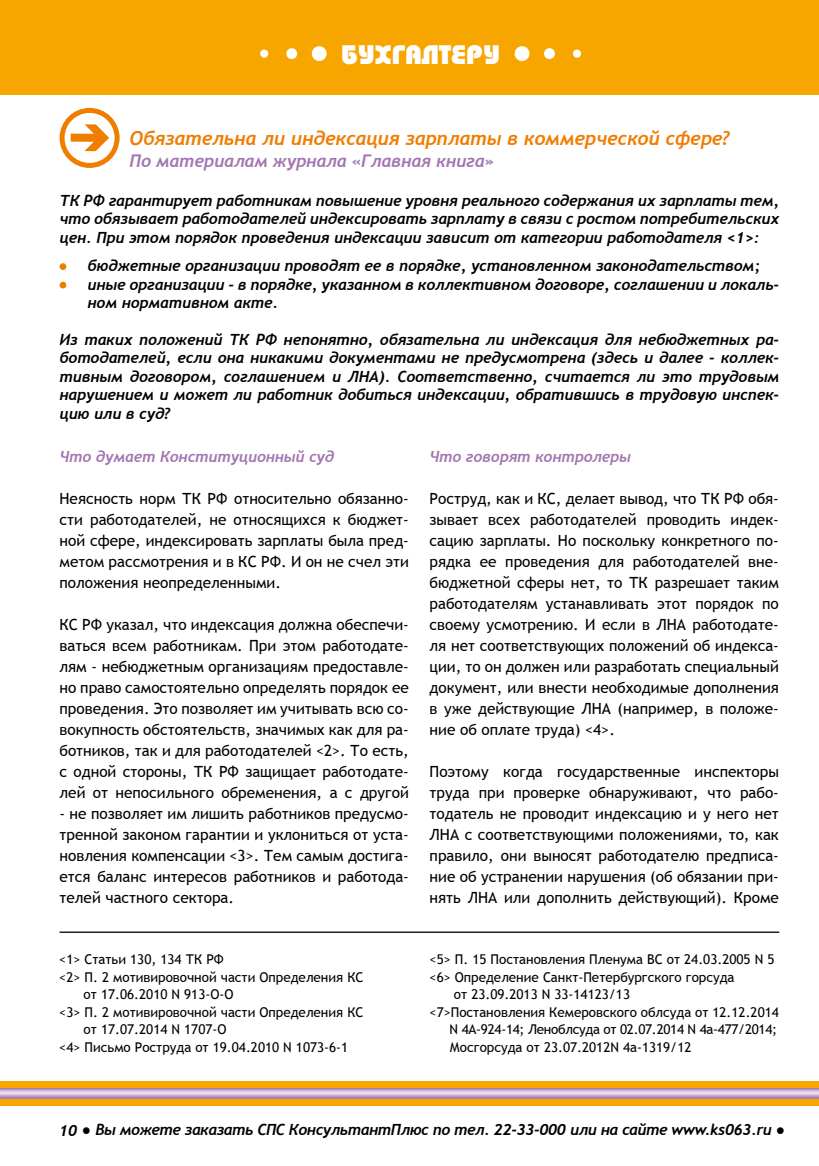
<style>
.page{position:relative;width:819px;height:1166px;background:#fff}
.page>*{position:absolute;margin:0;border:0;box-sizing:border-box;transform-origin:0 0}
.t1{font:800 26.78px "Bauhaus C";color:#fff}
.t2{font:italic 700 19.25px "Trebuchet";color:#ef7d00}
.t3{font:italic 700 17.5px "Trebuchet";color:#a276b2}
.t4{font:15.4px/21px "Trebuchet MS";color:#000;text-align:justify}
.t5{font:italic 700 15.4px/18.6px "Trebuchet";color:#000;text-align:justify}
.t6{font:italic 700 15.4px "Trebuchet";letter-spacing:-.02em;color:#000}
.t7{font:italic 700 15.4px "Trebuchet";color:#a276b2}
.t8{font:13.47px "Trebuchet MS";color:#000}
.t9{font:13.47px "Trebuchet MS";letter-spacing:-.02em;color:#000}
</style>
<div class="page">
<div style="left:0;top:1081px;width:819px;height:7px;background:#f7a600"></div>
<svg style="left:0;top:1088px;width:818px;height:10px;background:#caaed2"></svg>
<div style="left:0;top:1099px;width:819px;height:6px;background:#f7a600"></div>
<div style="left:0;top:0;width:819px;height:94px;background:#f7a600"></div>
<svg style="left:312px;top:46px;width:14px;height:15px"></svg>
<svg style="left:286px;top:48px;width:11px;height:11px"></svg>
<svg style="left:260px;top:50px;width:8px;height:8px"></svg>
<svg style="left:514px;top:46px;width:15px;height:15px"></svg>
<svg style="left:544px;top:48px;width:11px;height:11px"></svg>
<svg style="left:573px;top:50px;width:8px;height:8px"></svg>
<svg style="left:60px;top:108px;width:60px;height:60px"></svg>
<svg style="left:60px;top:263px;width:6px;height:7px"></svg>
<svg style="left:60px;top:282px;width:6px;height:6px"></svg>
<hr style="left:60px;top:931px;width:719px;height:2px;background:#000">
<h1 class="t1" style="left:341px;top:39px;width:160px">БУХГАЛТЕРУ</h1>
<p class="t2" style="left:129px;top:126px;width:602px">Обязательна ли индексация зарплаты в коммерческой сфере?</p>
<p class="t3" style="left:129px;top:150px;width:366px">По материалам журнала «Главная книга»</p>
<p class="t5" style="left:60px;top:191px;width:721px">ТК РФ гарантирует работникам повышение уровня реального содержания их зарплаты тем, что обязывает работодателей индексировать зарплату в связи с ростом потребительских цен. При этом порядок проведения индексации зависит от категории работодателя &lt;1&gt;:</p>
<p class="t5" style="left:88px;top:256px;width:693px;text-align:left">бюджетные организации проводят ее в порядке, установленном законодательством; иные организации - в порядке, указанном в коллективном договоре, соглашении и локаль&shy;ном нормативном акте.</p>
<p class="t5" style="left:60px;top:330px;width:721px">Из таких положений ТК РФ непонятно, обязательна ли индексация для небюджетных ра&shy;ботодателей, если она никакими документами не предусмотрена (здесь и далее - коллек&shy;тивным договором, соглашением и ЛНА). Соответственно, считается ли это трудовым нарушением и может ли работник добиться индексации, обратившись в трудовую инспек&shy;цию или в суд?</p>
<p class="t7" style="left:60px;top:447px;width:276px">Что думает Конституционный суд</p>
<p class="t4" style="left:60px;top:488px;width:351px">Неясность норм ТК РФ относительно обязанно&shy;сти работодателей, не относящихся к бюджет&shy;ной сфере, индексировать зарплаты была пред&shy;метом рассмотрения и в КС РФ. И он не счел эти положения неопределенными.</p>
<p class="t4" style="left:60px;top:614px;width:351px">КС РФ указал, что индексация должна обеспечи&shy;ваться всем работникам. При этом работодате&shy;лям - небюджетным организациям предоставле&shy;но право самостоятельно определять порядок ее проведения. Это позволяет им учитывать всю со&shy;вокупность обстоятельств, значимых как для ра&shy;ботников, так и для работодателей &lt;2&gt;. То есть, с одной стороны, ТК РФ защищает работодате&shy;лей от непосильного обременения, а с другой</p>
<p class="t4" style="left:60px;top:803px;width:351px">- не позволяет им лишить работников предусмо&shy;тренной законом гарантии и уклониться от уста&shy;новления компенсации &lt;3&gt;. Тем самым достига&shy;ется баланс интересов работников и работода&shy;телей частного сектора.</p>
<p class="t7" style="left:429px;top:447px;width:203px">Что говорят контролеры</p>
<p class="t4" style="left:429px;top:488px;width:351px">Роструд, как и КС, делает вывод, что ТК РФ обя&shy;зывает всех работодателей проводить индек&shy;сацию зарплаты. Но поскольку конкретного по&shy;рядка ее проведения для работодателей вне&shy;бюджетной сферы нет, то ТК разрешает таким работодателям устанавливать этот порядок по своему усмотрению. И если в ЛНА работодате&shy;ля нет соответствующих положений об индекса&shy;ции, то он должен или разработать специальный документ, или внести необходимые дополнения в уже действующие ЛНА (например, в положе&shy;ние об оплате труда) &lt;4&gt;.</p>
<p class="t4" style="left:429px;top:761px;width:351px">Поэтому когда государственные инспекторы труда при проверке обнаруживают, что рабо&shy;тодатель не проводит индексацию и у него нет ЛНА с соответствующими положениями, то, как правило, они выносят работодателю предписа&shy;ние об устранении нарушения (об обязании при&shy;нять ЛНА или дополнить действующий). Кроме</p>
<p class="t8" style="left:59px;top:951px;width:166px">&lt;1&gt; Статьи 130, 134 ТК РФ</p>
<p class="t8" style="left:59px;top:969px;width:306px">&lt;2&gt; П. 2 мотивировочной части Определения КС</p>
<p class="t8" style="left:84px;top:986px;width:151px">от 17.06.2010 N 913-О-О</p>
<p class="t8" style="left:59px;top:1004px;width:306px">&lt;3&gt; П. 2 мотивировочной части Определения КС</p>
<p class="t8" style="left:84px;top:1021px;width:144px">от 17.07.2014 N 1707-О</p>
<p class="t8" style="left:59px;top:1039px;width:290px">&lt;4&gt; Письмо Роструда от 19.04.2010 N 1073-6-1</p>
<p class="t8" style="left:429px;top:951px;width:346px">&lt;5&gt; П. 15 Постановления Пленума ВС от 24.03.2005 N 5</p>
<p class="t8" style="left:429px;top:969px;width:306px">&lt;6&gt; Определение Санкт-Петербургского горсуда</p>
<p class="t8" style="left:454px;top:986px;width:178px">от 23.09.2013 N 33-14123/13</p>
<p class="t8" style="left:429px;top:1004px;width:351px">&lt;7&gt;Постановления Кемеровского облсуда от 12.12.2014</p>
<p class="t9" style="left:449px;top:1021px;width:329px">N 4А-924-14; Леноблсуда от 02.07.2014 N 4а-477/2014;</p>
<p class="t8" style="left:450px;top:1039px;width:243px">Мосгорсуда от 23.07.2012N 4а-1319/12</p>
<p class="t6" style="left:59px;top:1120px;width:727px">10 ● Вы можете заказать СПС КонсультантПлюс по тел. 22-33-000 или на сайте www.ks063.ru ●</p>
</div>
